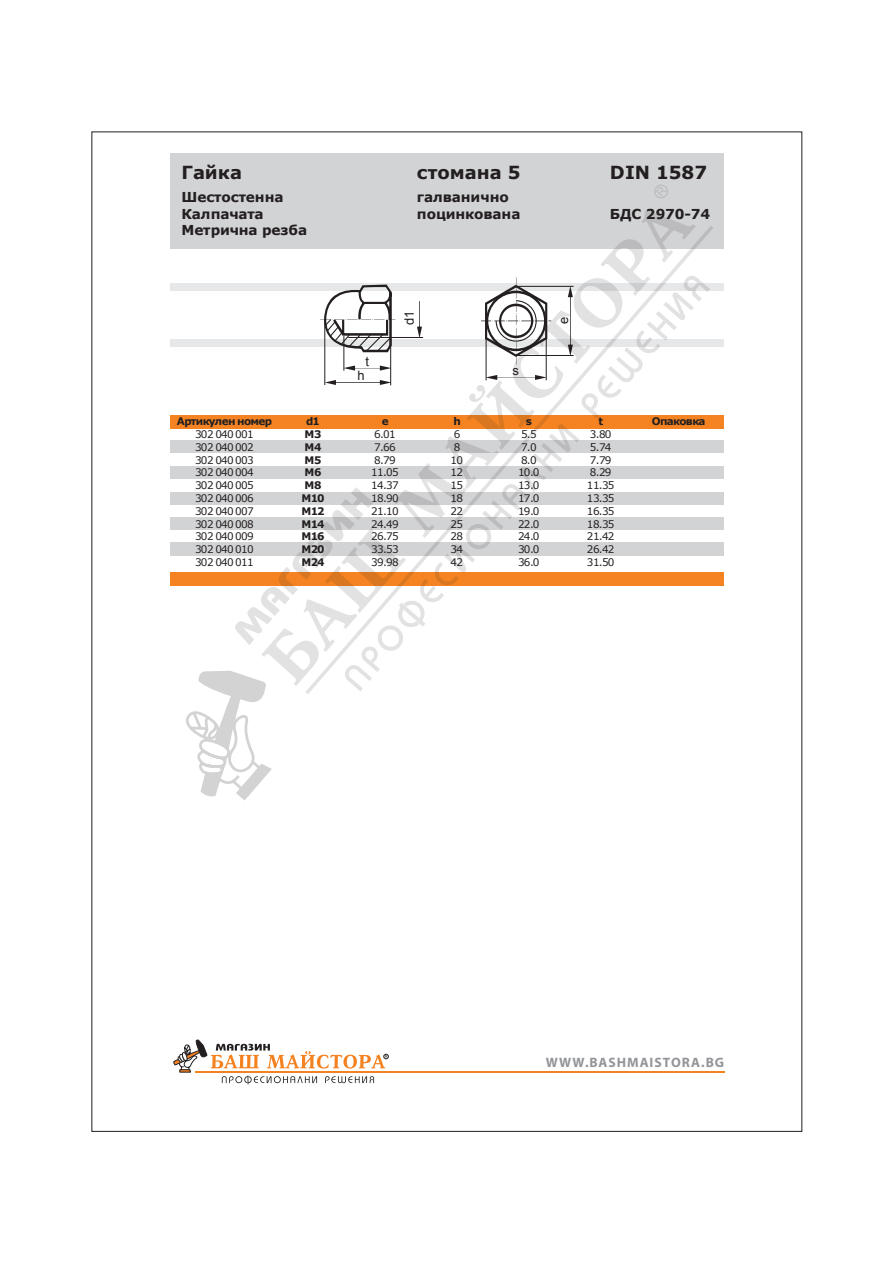
<style>
.page{position:relative;width:893px;height:1263px;background:#fff}
.page>*{position:absolute;margin:0;border:0;box-sizing:border-box;transform-origin:0 0}
.t1{font:700 18px "Verdana";color:#231f20}
.t2{font:700 13.65px/16.4px "Verdana";letter-spacing:-.01em;color:#231f20}
.t3{font:700 13.65px "Myriad Pro";letter-spacing:.07em;color:#939598}
.t4{font:12.9px "Arial";color:#231f20}
.t5{font:10.5px/12.8px "Verdana";letter-spacing:-.065em;color:#231f20;text-align:center}
.t6{font:10.5px/12.8px "Verdana";letter-spacing:-.085em;color:#231f20;text-align:center}
.t7{font:700 10.5px/12.8px "Verdana";letter-spacing:-.055em;color:#231f20;text-align:center}
.s1{font-weight:700}
</style>
<div class="page">
<div style="left:170px;top:339px;width:553px;height:8px;background:#e6e7e9"></div>
<svg style="left:170px;top:283px;width:553px;height:8px"></svg>
<div style="left:170px;top:153px;width:553px;height:96px;background:#d2d3d5"></div>
<div style="left:170px;top:415px;width:553px;height:13px;background:#f58321"></div>
<div style="left:170px;top:440px;width:553px;height:13px;background:#d2d3d5"></div>
<div style="left:170px;top:466px;width:553px;height:13px;background:#d2d3d5"></div>
<div style="left:170px;top:492px;width:553px;height:12px;background:#d2d3d5"></div>
<div style="left:170px;top:517px;width:553px;height:13px;background:#d2d3d5"></div>
<div style="left:170px;top:542px;width:553px;height:14px;background:#d2d3d5"></div>
<div style="left:170px;top:572px;width:553px;height:13px;background:#f58321"></div>
<hr style="left:195px;top:1071px;width:529px;height:1px;background:#f58220">
<svg style="left:173px;top:1040px;width:216px;height:45px"></svg>
<svg style="left:654px;top:185px;width:14px;height:13px"></svg>
<svg style="left:185px;top:210px;width:511px;height:591px"></svg>
<p class="t1" style="left:181px;top:160px;width:62px">Гайка</p>
<p class="t2" style="left:181px;top:189px;width:127px">Шестостенна<br>Калпачата<br>Метрична резба</p>
<p class="t2" style="left:417px;top:189px;width:105px">галванично поцинкована</p>
<p class="t1" style="left:417px;top:160px;width:105px">стомана 5</p>
<p class="t4" style="left:365px;top:353px;width:5px">t</p>
<p class="t4" style="left:358px;top:367px;width:9px">h</p>
<p class="t4" style="left:401px;top:325px;width:16px;rotate:-90deg">d1</p>
<p class="t4" style="left:512px;top:362px;width:8px">s</p>
<p class="t4" style="left:555px;top:324px;width:9px;rotate:-90deg">e</p>
<p class="t1" style="left:610px;top:160px;width:99px">DIN 1587</p>
<p class="t2" style="left:610px;top:205px;width:102px">БДС 2970-74</p>
<p class="t7" style="left:301px;top:415px;width:25px">d1<br>M3<br>M4<br>M5<br>M6<br>M8<br>M10<br>M12<br>M14<br>M16<br>M20<br>M24</p>
<p class="t7" style="left:652px;top:415px;width:55px">Опаковка</p>
<p class="t5" style="left:450px;top:415px;width:14px"><span class="s1">h<br></span>6<br>8<br>10<br>12<br>15<br>18<br>22<br>25<br>28<br>34<br>42</p>
<p class="t6" style="left:518px;top:415px;width:23px"><span class="s1">s<br></span>5.5<br>7.0<br>8.0<br>10.0<br>13.0<br>17.0<br>19.0<br>22.0<br>24.0<br>30.0<br>36.0</p>
<p class="t5" style="left:177px;top:415px;width:97px"><span class="s1">Артикулен номер<br></span>302 040 001<br>302 040 002<br>302 040 003<br>302 040 004<br>302 040 005<br>302 040 006<br>302 040 007<br>302 040 008<br>302 040 009<br>302 040 010<br>302 040 011</p>
<p class="t5" style="left:371px;top:415px;width:29px"><span class="s1">e<br></span>6.01<br>7.66<br>8.79<br>11.05<br>14.37<br>18.90<br>21.10<br>24.49<br>26.75<br>33.53<br>39.98</p>
<p class="t6" style="left:587px;top:415px;width:29px"><span class="s1">t<br></span>3.80<br>5.74<br>7.79<br>8.29<br>11.35<br>13.35<br>16.35<br>18.35<br>21.42<br>26.42<br>31.50</p>
<p class="t3" style="left:546px;top:1053px;width:180px">WWW.BASHMAISTORA.BG</p>
</div>
